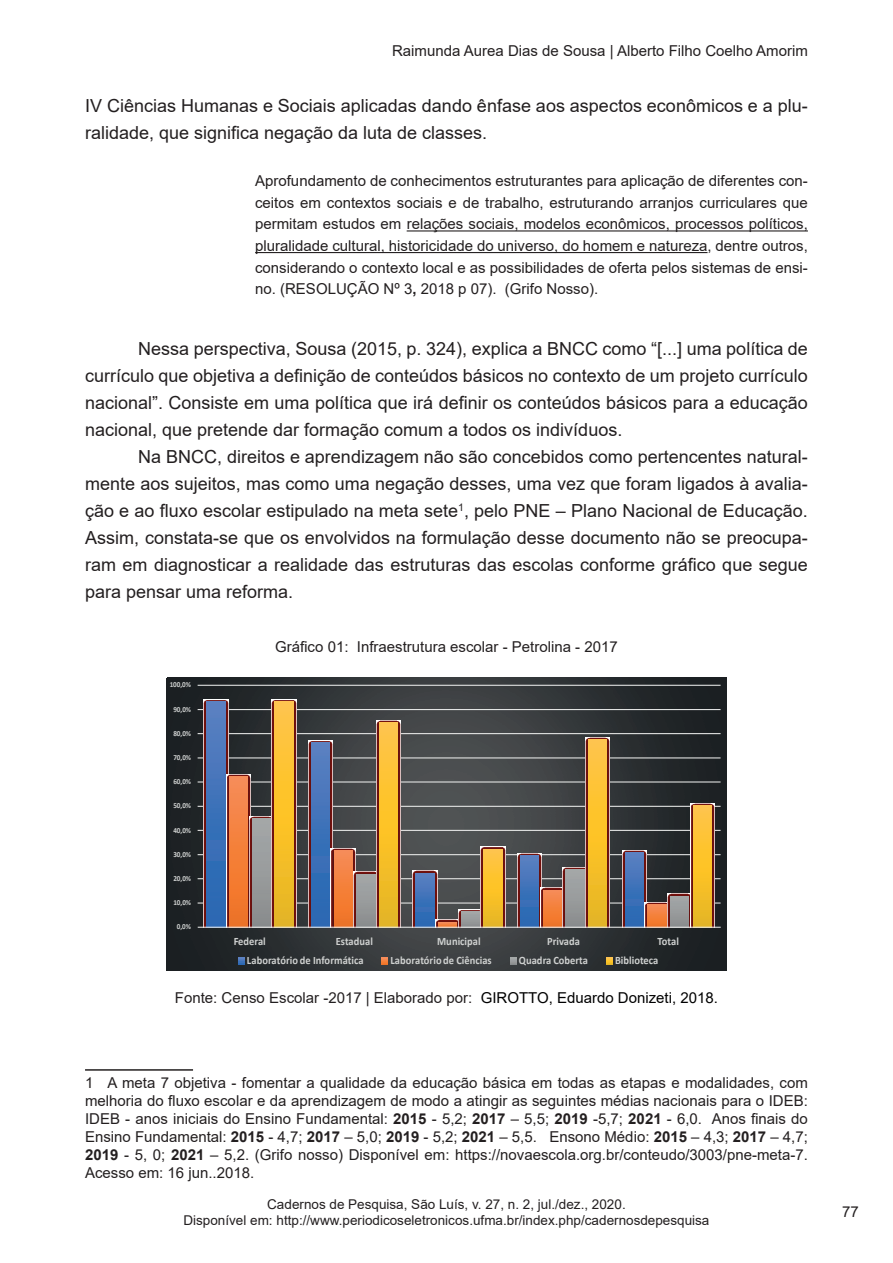
<style>
.page{position:relative;width:893px;height:1263px;background:#fff}
.page>*{position:absolute;margin:0;border:0;box-sizing:border-box;transform-origin:0 0}
.t1{font:18px/27px "Arial";color:#231f20;text-align:justify}
.t2{font:15px/21.6px "Arial";color:#231f20;text-align:justify}
.t3{font:13.5px/16.2px "Arial";color:#231f20;text-align:center}
.t4{font:700 11.25px "Calibri";letter-spacing:.005em;color:#cfd1d0;scale:.93 1}
.t5{font:700 7.65px "Calibri";letter-spacing:-.005em;color:#cfd1d0;scale:.93 1}
.s1{font-weight:700}
.s2{color:#000001}
</style>
<div class="page">
<hr style="left:407px;top:230px;width:401px;height:1px;background:#231f20">
<hr style="left:255px;top:252px;width:452px;height:1px;background:#231f20">
<svg style="left:166px;top:677px;width:561px;height:294px;background:#363a3c"></svg>
<hr style="left:198px;top:903px;width:523px;height:1px;background:#edeeed">
<hr style="left:198px;top:878px;width:523px;height:1px;background:#edeeed">
<hr style="left:198px;top:854px;width:523px;height:1px;background:#edeeed">
<hr style="left:198px;top:830px;width:523px;height:1px;background:#edeeed">
<hr style="left:198px;top:806px;width:523px;height:1px;background:#edeeed">
<hr style="left:198px;top:782px;width:523px;height:1px;background:#edeeed">
<hr style="left:198px;top:758px;width:523px;height:1px;background:#edeeed">
<hr style="left:198px;top:733px;width:523px;height:1px;background:#edeeed">
<hr style="left:198px;top:709px;width:523px;height:1px;background:#edeeed">
<hr style="left:198px;top:685px;width:523px;height:1px;background:#edeeed">
<img style="left:204px;top:699px;width:24px;height:228px">
<img style="left:308px;top:740px;width:25px;height:187px">
<img style="left:413px;top:871px;width:24px;height:56px">
<img style="left:517px;top:853px;width:25px;height:74px">
<img style="left:622px;top:850px;width:24px;height:77px">
<img style="left:226px;top:775px;width:25px;height:152px">
<img style="left:331px;top:848px;width:24px;height:79px">
<img style="left:435px;top:920px;width:23px;height:7px">
<img style="left:540px;top:888px;width:23px;height:39px">
<img style="left:645px;top:903px;width:22px;height:24px">
<img style="left:249px;top:816px;width:23px;height:111px">
<img style="left:354px;top:872px;width:22px;height:55px">
<img style="left:458px;top:909px;width:23px;height:18px">
<img style="left:563px;top:867px;width:22px;height:60px">
<img style="left:667px;top:894px;width:23px;height:33px">
<img style="left:272px;top:699px;width:24px;height:228px">
<img style="left:376px;top:720px;width:25px;height:207px">
<img style="left:481px;top:847px;width:24px;height:80px">
<img style="left:585px;top:737px;width:25px;height:190px">
<img style="left:690px;top:803px;width:24px;height:124px">
<div style="left:207px;top:702px;width:18px;height:225px;background:linear-gradient(to bottom,#597fc1,#2566b1)"></div>
<div style="left:311px;top:743px;width:19px;height:184px;background:linear-gradient(to bottom,#587fc0,#2566b2)"></div>
<div style="left:416px;top:873px;width:18px;height:54px;background:linear-gradient(to bottom,#597fc1,#2667b2)"></div>
<div style="left:521px;top:856px;width:18px;height:71px;background:linear-gradient(to bottom,#597fc0,#2566b1)"></div>
<div style="left:625px;top:853px;width:18px;height:74px;background:linear-gradient(to bottom,#587fc1,#2666b2)"></div>
<div style="left:229px;top:777px;width:19px;height:150px;background:linear-gradient(to bottom,#f78c55,#ef7323)"></div>
<div style="left:334px;top:851px;width:18px;height:76px;background:linear-gradient(to bottom,#f78c55,#ef7323)"></div>
<svg style="left:439px;top:922px;width:18px;height:5px"></svg>
<svg style="left:543px;top:890px;width:18px;height:37px"></svg>
<div style="left:648px;top:905px;width:18px;height:22px;background:linear-gradient(to bottom,#f78d56,#f17526)"></div>
<div style="left:252px;top:819px;width:18px;height:108px;background:linear-gradient(to bottom,#a5a9a9,#8a8d8e)"></div>
<div style="left:357px;top:874px;width:18px;height:53px;background:linear-gradient(to bottom,#a5a9a9,#8a8d8e)"></div>
<svg style="left:461px;top:911px;width:19px;height:16px"></svg>
<div style="left:566px;top:870px;width:18px;height:57px;background:linear-gradient(to bottom,#a5a9a9,#8a8d8e)"></div>
<svg style="left:670px;top:896px;width:19px;height:31px"></svg>
<div style="left:275px;top:702px;width:18px;height:225px;background:linear-gradient(to bottom,#ffc841,#eab81d)"></div>
<div style="left:379px;top:723px;width:19px;height:204px;background:linear-gradient(to bottom,#ffc841,#eab81d)"></div>
<div style="left:484px;top:849px;width:18px;height:78px;background:linear-gradient(to bottom,#ffc841,#ebb91e)"></div>
<div style="left:589px;top:739px;width:18px;height:188px;background:linear-gradient(to bottom,#ffc841,#eab81d)"></div>
<div style="left:693px;top:805px;width:18px;height:122px;background:linear-gradient(to bottom,#ffc841,#eab81d)"></div>
<hr style="left:198px;top:927px;width:523px;height:1px;background:#edeeed">
<svg style="left:238px;top:958px;width:6px;height:6px"></svg>
<svg style="left:382px;top:958px;width:6px;height:6px"></svg>
<svg style="left:510px;top:958px;width:6px;height:6px"></svg>
<svg style="left:606px;top:958px;width:6px;height:6px"></svg>
<hr style="left:85px;top:1069px;width:108px;height:2px;background:#231f20">
<p class="t2" style="left:392px;top:40px;width:417px">Raimunda Aurea Dias de Sousa | Alberto Filho Coelho Amorim</p>
<p class="t1" style="left:85px;top:92px;width:724px">IV Ciências Humanas e Sociais aplicadas dando ênfase aos aspectos econômicos e a plu&shy;ralidade, que significa negação da luta de classes.</p>
<p class="t2" style="left:255px;top:170px;width:554px">Aprofundamento de conhecimentos estruturantes para aplicação de diferentes con&shy;ceitos em contextos sociais e de trabalho, estruturando arranjos curriculares que permitam estudos em relações sociais, modelos econômicos, processos políticos, pluralidade cultural, historicidade do universo, do homem e natureza, dentre outros, considerando o contexto local e as possibilidades de oferta pelos sistemas de ensi&shy;no. (RESOLUÇÃO Nº 3<span class="s1">,</span> 2018 p 07). (Grifo Nosso).</p>
<p class="t1" style="left:85px;top:335px;width:724px;text-indent:53px">Nessa perspectiva, Sousa (2015, p. 324), explica a BNCC como “[...] uma política de currículo que objetiva a definição de conteúdos básicos no contexto de um projeto currículo nacional”. Consiste em uma política que irá definir os conteúdos básicos para a educação nacional, que pretende dar formação comum a todos os indivíduos.</p>
<p class="t1" style="left:85px;top:443px;width:724px;text-indent:53px">Na BNCC, direitos e aprendizagem não são concebidos como pertencentes natural&shy;mente aos sujeitos, mas como uma negação desses, uma vez que foram ligados à avalia&shy;ção e ao fluxo escolar estipulado na meta sete<sup>1</sup>, pelo PNE – Plano Nacional de Educação.<br>Assim, constata-se que os envolvidos na formulação desse documento não se preocupa&shy;ram em diagnosticar a realidade das estruturas das escolas conforme gráfico que segue para pensar uma reforma.</p>
<p class="t2" style="left:275px;top:636px;width:344px">Gráfico 01: Infraestrutura escolar - Petrolina - 2017</p>
<p class="t5" style="left:170px;top:679px;width:24px">100,0%</p>
<p class="t5" style="left:173px;top:704px;width:21px">90,0%</p>
<p class="t5" style="left:173px;top:728px;width:21px">80,0%</p>
<p class="t5" style="left:173px;top:752px;width:21px">70,0%</p>
<p class="t5" style="left:173px;top:776px;width:21px">60,0%</p>
<p class="t5" style="left:173px;top:800px;width:21px">50,0%</p>
<p class="t5" style="left:173px;top:825px;width:21px">40,0%</p>
<p class="t5" style="left:173px;top:849px;width:21px">30,0%</p>
<p class="t5" style="left:173px;top:873px;width:21px">20,0%</p>
<p class="t5" style="left:173px;top:897px;width:21px">10,0%</p>
<p class="t5" style="left:177px;top:921px;width:17px">0,0%</p>
<p class="t4" style="left:234px;top:933px;width:36px">Federal</p>
<p class="t4" style="left:336px;top:933px;width:42px">Estadual</p>
<p class="t4" style="left:437px;top:933px;width:48px">Municipal</p>
<p class="t4" style="left:547px;top:933px;width:37px">Privada</p>
<p class="t4" style="left:658px;top:933px;width:24px">Total</p>
<p class="t4" style="left:247px;top:952px;width:127px">Laboratório de Informática</p>
<p class="t4" style="left:390px;top:952px;width:110px">Laboratório de Ciências</p>
<p class="t4" style="left:519px;top:952px;width:76px">Quadra Coberta</p>
<p class="t4" style="left:615px;top:952px;width:48px">Biblioteca</p>
<p class="t2" style="left:175px;top:987px;width:545px">Fonte: Censo Escolar -2017 | Elaborado por: <span class="s2">GIROTTO, Eduardo Donizeti, 2018.</span></p>
<p class="t2" style="left:85px;top:1073px;width:724px;line-height:18px">1 A meta 7 objetiva - fomentar a qualidade da educação básica em todas as etapas e modalidades, com melhoria do fluxo escolar e da aprendizagem de modo a atingir as seguintes médias nacionais para o IDEB:<br>IDEB - anos iniciais do Ensino Fundamental: <span class="s1">2015</span> - 5,2; <span class="s1">2017</span> – 5,5; <span class="s1">2019</span> -5,7; <span class="s1">2021</span> - 6,0. Anos finais do Ensino Fundamental: <span class="s1">2015</span> - 4,7; <span class="s1">2017</span> – 5,0; <span class="s1">2019</span> - 5,2; <span class="s1">2021</span> – 5,5. Ensono Médio: <span class="s1">2015</span> – 4,3; <span class="s1">2017</span> – 4,7; <span class="s1">2019</span> - 5, 0; <span class="s1">2021</span> – 5,2. (Grifo nosso) Disponível em: https://novaescola.org.br/conteudo/3003/pne-meta-7.<br>Acesso em: 16 jun..2018.</p>
<p class="t3" style="left:183px;top:1196px;width:527px">Cadernos de Pesquisa, São Luís, v. 27, n. 2, jul./dez., 2020.<br>Disponível em: http://www.periodicoseletronicos.ufma.br/index.php/cadernosdepesquisa</p>
<p class="t2" style="left:842px;top:1201px;width:18px">77</p>
</div>
